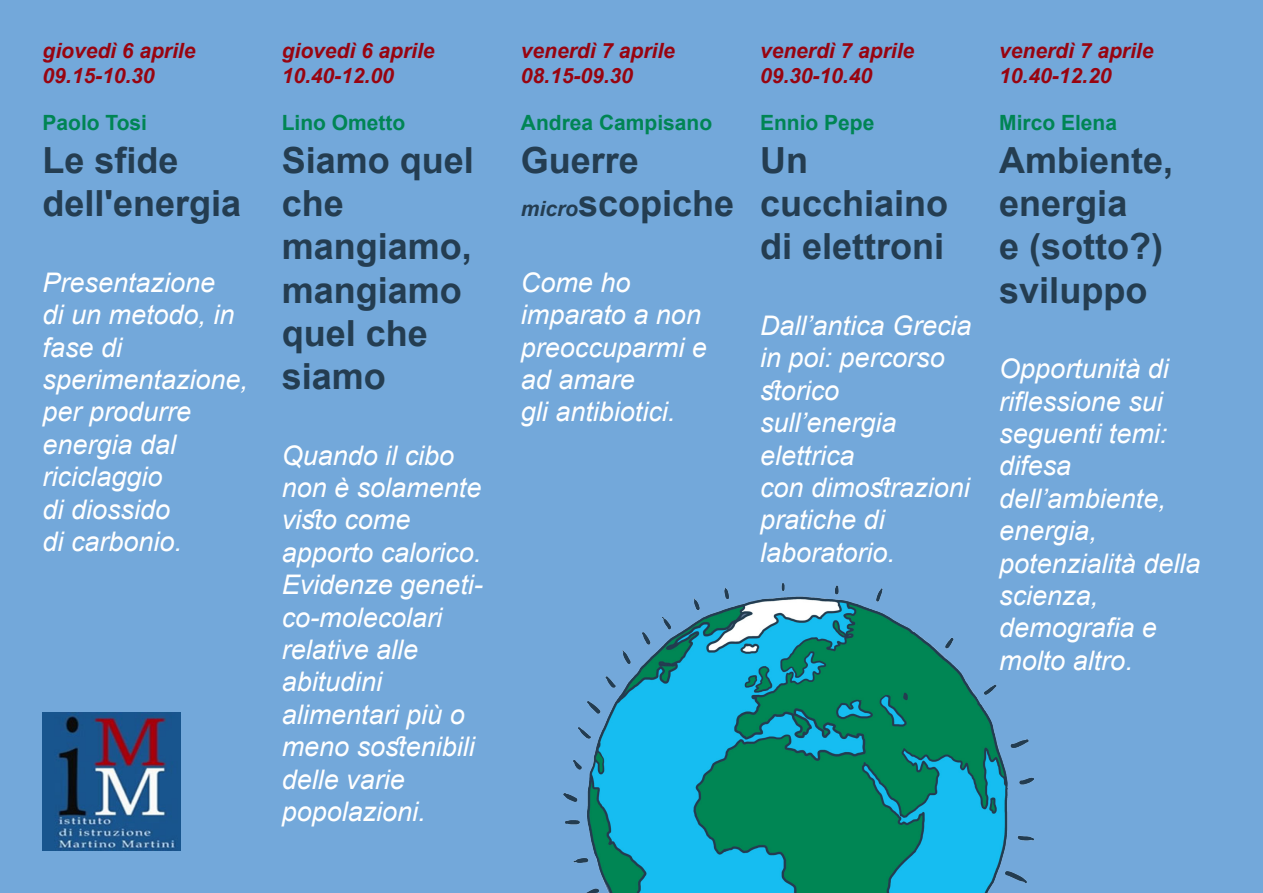
<style>
.page{position:relative;width:1263px;height:893px;background:#73a8da}
.page>*{position:absolute;margin:0;border:0;box-sizing:border-box;transform-origin:0 0}
.t1{font:700 36px/43.2px "Arial";color:#243d51}
.t2{font:italic 27px/32.4px "Arial";color:#fff}
.t3{font:italic 700 21px "Arial";color:#980410}
.t4{font:700 21px "Arial";color:#008554}
.s1{font-style:italic;font-size:21px}
</style>
<div class="page">
<img style="left:564px;top:583px;width:469px;height:310px">
<img style="left:43px;top:713px;width:137px;height:137px">
<p class="t3" style="left:43px;top:36px;width:154px">giovedì 6 aprile</p>
<p class="t3" style="left:43px;top:62px;width:114px">09.15-10.30</p>
<p class="t4" style="left:43px;top:108px;width:106px">Paolo Tosi</p>
<p class="t1" style="left:43px;top:139px;width:200px">Le sfide dell'energia</p>
<p class="t2" style="left:43px;top:267px;width:194px">Presentazione di un metodo, in fase di</p>
<p class="t2" style="left:43px;top:364px;width:207px">sperimentazione, per produrre</p>
<p class="t2" style="left:43px;top:429px;width:135px">energia dal</p>
<p class="t2" style="left:43px;top:461px;width:122px">riciclaggio</p>
<p class="t2" style="left:43px;top:493px;width:129px">di diossido</p>
<p class="t2" style="left:43px;top:526px;width:141px">di carbonio.</p>
<p class="t3" style="left:282px;top:36px;width:154px">giovedì 6 aprile</p>
<p class="t3" style="left:282px;top:62px;width:114px">10.40-12.00</p>
<p class="t4" style="left:282px;top:108px;width:125px">Lino Ometto</p>
<p class="t1" style="left:282px;top:139px;width:194px">Siamo quel che</p>
<p class="t1" style="left:282px;top:226px;width:192px">mangiamo,</p>
<p class="t1" style="left:282px;top:269px;width:182px">mangiamo quel che</p>
<p class="t1" style="left:282px;top:355px;width:106px">siamo</p>
<p class="t2" style="left:282px;top:439px;width:201px">Quando il cibo non è solamente visto come</p>
<p class="t2" style="left:282px;top:537px;width:203px;text-align:justify">apporto calorico.<br>Evidenze geneti&shy;co-molecolari</p>
<p class="t2" style="left:282px;top:634px;width:138px">relative alle</p>
<p class="t2" style="left:282px;top:666px;width:102px">abitudini</p>
<p class="t2" style="left:282px;top:699px;width:195px">alimentari più o meno sostenibili delle varie</p>
<p class="t2" style="left:282px;top:796px;width:146px">popolazioni.</p>
<p class="t3" style="left:521px;top:36px;width:156px">venerdì 7 aprile</p>
<p class="t3" style="left:521px;top:62px;width:114px">08.15-09.30</p>
<p class="t4" style="left:521px;top:108px;width:193px">Andrea Campisano</p>
<p class="t1" style="left:521px;top:139px;width:120px">Guerre</p>
<p class="t1" style="left:521px;top:182px;width:215px"><span class="s1">micro</span>scopiche</p>
<p class="t2" style="left:521px;top:267px;width:111px">Come ho</p>
<p class="t2" style="left:521px;top:299px;width:188px">imparato a non preoccuparmi e ad amare</p>
<p class="t2" style="left:521px;top:396px;width:156px">gli antibiotici.</p>
<p class="t3" style="left:760px;top:36px;width:156px">venerdì 7 aprile</p>
<p class="t3" style="left:760px;top:62px;width:114px">09.30-10.40</p>
<p class="t4" style="left:760px;top:108px;width:116px">Ennio Pepe</p>
<p class="t1" style="left:760px;top:139px;width:49px">Un</p>
<p class="t1" style="left:760px;top:182px;width:190px">cucchiaino di elettroni</p>
<p class="t2" style="left:760px;top:310px;width:213px">Dall’antica Grecia in poi: percorso storico</p>
<p class="t2" style="left:760px;top:407px;width:138px">sull’energia</p>
<p class="t2" style="left:760px;top:439px;width:96px">elettrica</p>
<p class="t2" style="left:760px;top:472px;width:211px">con dimostrazioni</p>
<p class="t2" style="left:760px;top:504px;width:126px">pratiche di</p>
<p class="t2" style="left:760px;top:537px;width:137px">laboratorio.</p>
<p class="t3" style="left:999px;top:36px;width:156px">venerdì 7 aprile</p>
<p class="t3" style="left:999px;top:62px;width:114px">10.40-12.20</p>
<p class="t4" style="left:999px;top:108px;width:119px">Mirco Elena</p>
<p class="t1" style="left:999px;top:139px;width:176px">Ambiente, energia</p>
<p class="t1" style="left:999px;top:226px;width:165px">e (sotto?) sviluppo</p>
<p class="t2" style="left:999px;top:353px;width:171px">Opportunità di riflessione sui</p>
<p class="t2" style="left:999px;top:418px;width:170px">seguenti temi: difesa</p>
<p class="t2" style="left:999px;top:483px;width:168px">dell’ambiente, energia,</p>
<p class="t2" style="left:999px;top:547px;width:203px">potenzialità della scienza,</p>
<p class="t2" style="left:999px;top:612px;width:159px">demografia e</p>
<p class="t2" style="left:999px;top:645px;width:135px">molto altro.</p>
</div>
